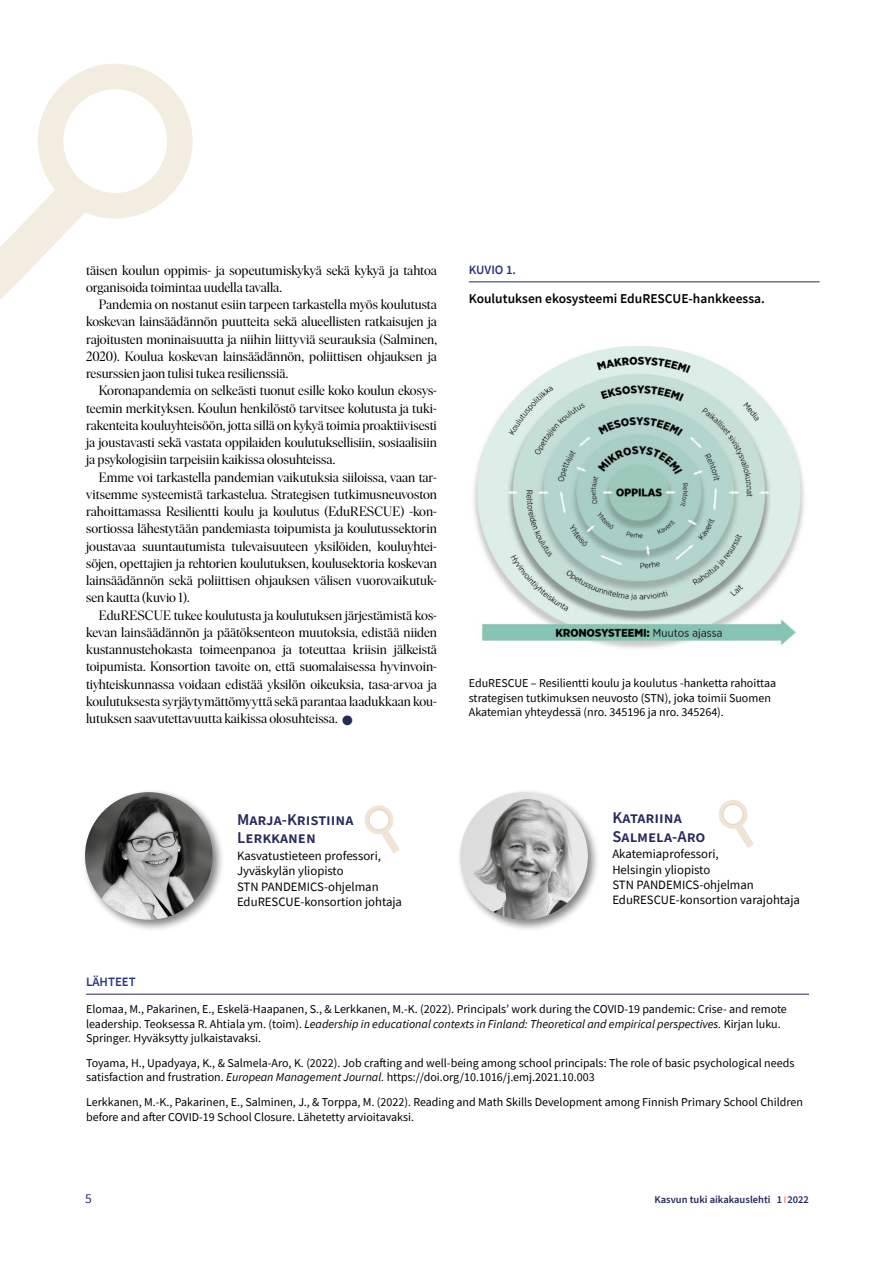
<style>
.page{position:relative;width:893px;height:1263px;background:#fff}
.page>*{position:absolute;margin:0;border:0;box-sizing:border-box;transform-origin:0 0}
.t1{font:600 16.5px/18.3px "Source Sans Pro";color:#26295c}
.t2{font:13.5px/17.2px "Ivar Display";letter-spacing:.005em;color:#000;text-align:justify}
.t3{font:600 13.5px "Source Sans Pro";color:#000}
.t4{font:13.5px "Source Sans Pro";color:#26295c}
.t5{font:12.75px/15.3px "Source Sans Pro";color:#000}
.t6{font:600 12.75px "Source Sans Pro";color:#283583}
.t7{font:12px/14.4px "Source Sans Pro";color:#000}
.t8{font:600 10.5px "Source Sans Pro";color:#26295c}
.s1{color:#26295c}
.s2{font-style:italic}
.s3{color:#f18e8d}
</style>
<div class="page">
<div style="left:457px;top:788px;width:143px;height:144px;background:#000;opacity:.5"></div>
<img style="left:460px;top:792px;width:128px;height:128px;border-radius:64px">
<div style="left:81px;top:788px;width:144px;height:144px;background:#000;opacity:.5"></div>
<img style="left:85px;top:792px;width:128px;height:128px;border-radius:64px">
<svg style="left:718px;top:800px;width:36px;height:48px"></svg>
<svg style="left:35px;top:61px;width:160px;height:160px;background:#f4ede3"></svg>
<div style="left:33px;top:59px;width:165px;height:165px;border:5px solid #fff;border-radius:50%"></div>
<div style="left:62px;top:88px;width:107px;height:107px;background:#fff;border-radius:50%"></div>
<div style="left:60px;top:86px;width:110px;height:110px;border:3px solid #e4d3b9;border-radius:50%"></div>
<svg style="left:0;top:144px;width:127px;height:155px"></svg>
<svg style="left:364px;top:805px;width:36px;height:49px"></svg>
<img style="left:473px;top:345px;width:332px;height:303px">
<hr style="left:469px;top:282px;width:351px;height:1px;background:#26295c">
<hr style="left:86px;top:994px;width:723px;height:1px;background:#26295c">
<p class="t2" style="left:86px;top:262px;width:352px">täisen koulun oppimis- ja sopeutumiskykyä sekä kykyä ja tahtoa organisoida toimintaa uudella tavalla.</p>
<p class="t2" style="left:86px;top:296px;width:352px;text-indent:13px">Pandemia on nostanut esiin tarpeen tarkastella myös koulutusta koskevan lainsäädännön puutteita sekä alueellisten ratkaisujen ja rajoitusten moninaisuutta ja niihin liittyviä seurauksia (Salminen, 2020). Koulua koskevan lainsäädännön, poliittisen ohjauksen ja resurssien jaon tulisi tukea resilienssiä.</p>
<p class="t2" style="left:86px;top:382px;width:352px;text-indent:13px">Koronapandemia on selkeästi tuonut esille koko koulun ekosys&shy;teemin merkityksen. Koulun henkilöstö tarvitsee kolutusta ja tuki&shy;rakenteita kouluyhteisöön, jotta sillä on kykyä toimia proaktiivisesti ja joustavasti sekä vastata oppilaiden koulutuksellisiin, sosiaalisiin ja psykologisiin tarpeisiin kaikissa olosuhteissa.</p>
<p class="t2" style="left:86px;top:469px;width:352px;text-indent:13px">Emme voi tarkastella pandemian vaikutuksia siiloissa, vaan tar&shy;vitsemme systeemistä tarkastelua. Strategisen tutkimusneuvoston rahoittamassa Resilientti koulu ja koulutus (EduRESCUE) -kon&shy;sortiossa lähestytään pandemiasta toipumista ja koulutussektorin joustavaa suuntautumista tulevaisuuteen yksilöiden, kouluyhtei&shy;söjen, opettajien ja rehtorien koulutuksen, koulusektoria koskevan lainsäädännön sekä poliittisen ohjauksen välisen vuorovaikutuk&shy;sen kautta (kuvio 1).</p>
<p class="t2" style="left:86px;top:607px;width:352px;text-indent:13px">EduRESCUE tukee koulutusta ja koulutuksen järjestämistä kos&shy;kevan lainsäädännön ja päätöksenteon muutoksia, edistää niiden kustannustehokasta toimeenpanoa ja toteuttaa kriisin jälkeistä toipumista. Konsortion tavoite on, että suomalaisessa hyvinvoin&shy;tiyhteiskunnassa voidaan edistää yksilön oikeuksia, tasa-arvoa ja koulutuksesta syrjäytymättömyyttä sekä parantaa laadukkaan kou&shy;lutuksen saavutettavuutta kaikissa olosuhteissa. <span class="s1">●</span></p>
<p class="t6" style="left:469px;top:261px;width:49px">KUVIO 1.</p>
<p class="t3" style="left:469px;top:289px;width:297px">Koulutuksen ekosysteemi EduRESCUE-hankkeessa.</p>
<p class="t7" style="left:469px;top:676px;width:309px">EduRESCUE – Resilientti koulu ja koulutus -hanketta rahoittaa strategisen tutkimuksen neuvosto (STN), joka toimii Suomen<br>Akatemian yhteydessä (nro. 345196 ja nro. 345264).</p>
<p class="t1" style="left:237px;top:811px;width:118px">Marja-Kristiina<br>Lerkkanen</p>
<p class="t5" style="left:237px;top:848px;width:166px">Kasvatustieteen professori,<br>Jyväskylän yliopisto<br>STN PANDEMICS-ohjelman<br>EduRESCUE-konsortion johtaja</p>
<p class="t1" style="left:612px;top:809px;width:95px">Katariina<br>Salmela-Aro</p>
<p class="t5" style="left:612px;top:846px;width:189px">Akatemiaprofessori,<br>Helsingin yliopisto<br>STN PANDEMICS-ohjelman<br>EduRESCUE-konsortion varajohtaja</p>
<p class="t6" style="left:86px;top:973px;width:51px">LÄHTEET</p>
<p class="t7" style="left:86px;top:1002px;width:702px">Elomaa, M., Pakarinen, E., Eskelä-Haapanen, S., &amp; Lerkkanen, M.-K. (2022). Principals’ work during the COVID-19 pandemic: Crise- and remote leadership. Teoksessa R. Ahtiala ym. (toim). <span class="s2">Leadership in educational contexts in Finland: Theoretical and empirical perspectives.</span> Kirjan luku.<br>Springer. Hyväksytty julkaistavaksi.</p>
<p class="t7" style="left:86px;top:1056px;width:710px">Toyama, H., Upadyaya, K., &amp; Salmela-Aro, K. (2022). Job crafting and well-being among school principals: The role of basic psychological needs satisfaction and frustration. <span class="s2">European Management Journal.</span> https://doi.org/10.1016/j.emj.2021.10.003</p>
<p class="t7" style="left:86px;top:1095px;width:718px">Lerkkanen, M.-K., Pakarinen, E., Salminen, J., &amp; Torppa, M. (2022). Reading and Math Skills Development among Finnish Primary School Children before and after COVID-19 School Closure. Lähetetty arvioitavaksi.</p>
<p class="t4" style="left:85px;top:1190px;width:8px">5</p>
<p class="t8" style="left:654px;top:1193px;width:156px">Kasvun tuki aikakauslehti 1 <span class="s3">I</span> 2022</p>
</div>
